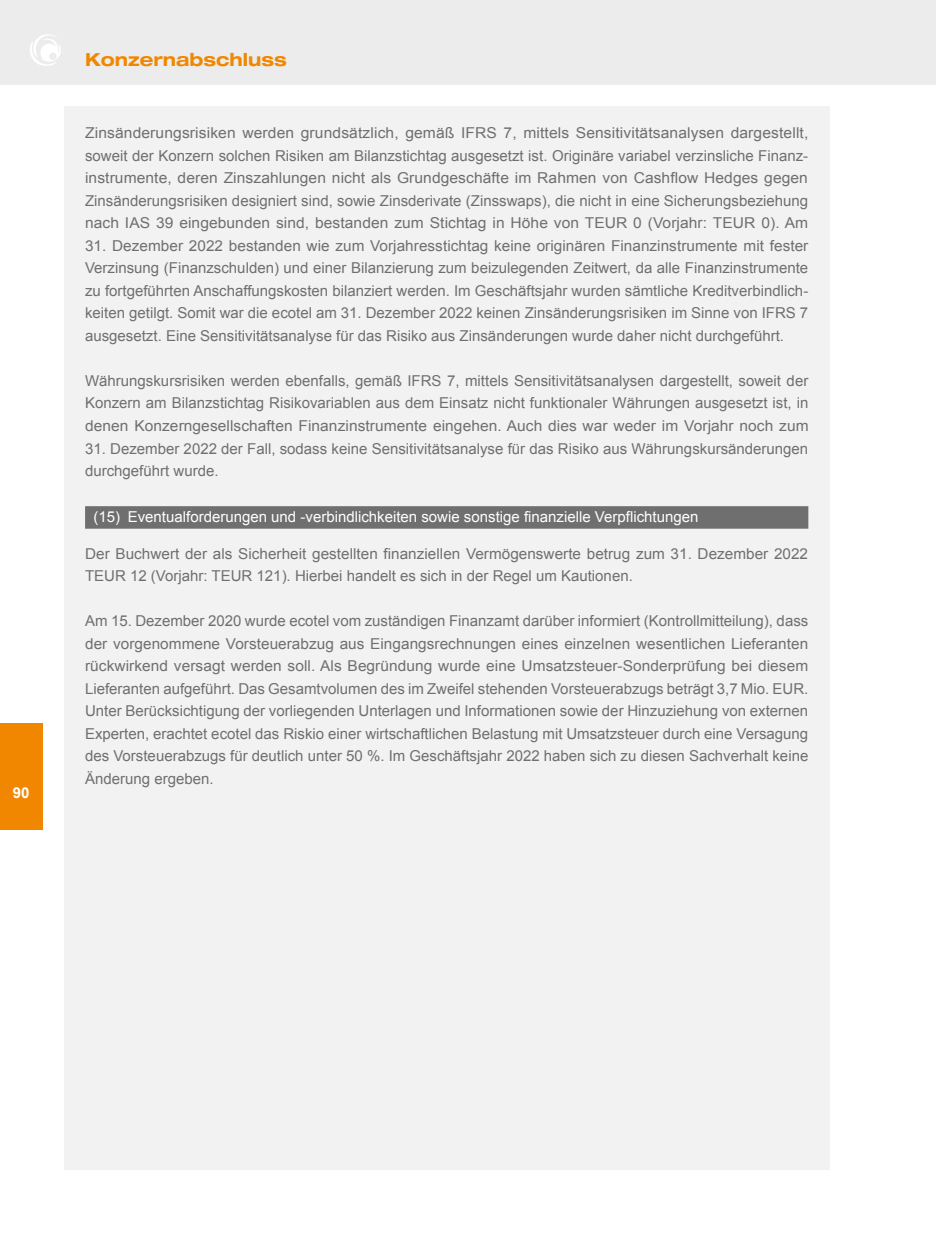
<style>
.page{position:relative;width:936px;height:1234px;background:#fff}
.page>*{position:absolute;margin:0;border:0;box-sizing:border-box;transform-origin:0 0}
.t1{font:700 expanded 18px "Helvetica Neue LT Std";color:#f18700}
.t2{font:15px/22.5px "Arial";color:#706f6f;text-align:justify}
.t3{font:15px/22.5px "Arial";color:#706f6f;text-align:justify;scale:1.04 1}
.t4{font:15px "Arial";color:#fff}
.t5{font:700 15px "Arial";color:#fff}
</style>
<div class="page">
<div style="left:64px;top:106px;width:765px;height:1063px;background:#f2f2f2"></div>
<div style="left:85px;top:506px;width:723px;height:22px;background:#706f6f"></div>
<div style="left:0;top:0;width:935px;height:85px;background:#ececec"></div>
<svg style="left:30px;top:34px;width:31px;height:32px"></svg>
<div style="left:0;top:723px;width:43px;height:106px;background:#f18700"></div>
<p class="t5" style="left:13px;top:782px;width:18px">90</p>
<p class="t1" style="left:85px;top:48px;width:203px">Konzernabschluss</p>
<p class="t3" style="left:85px;top:122px;width:697px">Zinsänderungsrisiken werden grundsätzlich, gemäß IFRS 7, mittels Sensitivitätsanalysen dargestellt, soweit der Konzern solchen Risiken am Bilanzstichtag ausgesetzt ist. Originäre variabel verzinsliche Finanz&shy;instrumente, deren Zinszahlungen nicht als Grundgeschäfte im Rahmen von Cashflow Hedges gegen Zinsänderungsrisiken designiert sind, sowie Zinsderivate (Zinsswaps), die nicht in eine Sicherungsbeziehung nach IAS 39 eingebunden sind, bestanden zum Stichtag in Höhe von TEUR 0 (Vorjahr: TEUR 0). Am</p>
<p class="t2" style="left:85px;top:234px;width:724px">31. Dezember 2022 bestanden wie zum Vorjahresstichtag keine originären Finanzinstrumente mit fester Verzinsung (Finanzschulden) und einer Bilanzierung zum beizulegenden Zeitwert, da alle Finanzinstrumente zu fortgeführten Anschaffungskosten bilanziert werden. Im Geschäftsjahr wurden sämtliche Kreditverbindlich&shy;keiten getilgt. Somit war die ecotel am 31. Dezember 2022 keinen Zinsänderungsrisiken im Sinne von IFRS 7 ausgesetzt. Eine Sensitivitätsanalyse für das Risiko aus Zinsänderungen wurde daher nicht durchgeführt.</p>
<p class="t2" style="left:85px;top:369px;width:725px">Währungskursrisiken werden ebenfalls, gemäß IFRS 7, mittels Sensitivitätsanalysen dargestellt, soweit der Konzern am Bilanzstichtag Risikovariablen aus dem Einsatz nicht funktionaler Währungen ausgesetzt ist, in denen Konzerngesellschaften Finanzinstrumente eingehen. Auch dies war weder im Vorjahr noch zum</p>
<p class="t2" style="left:85px;top:437px;width:724px">31. Dezember 2022 der Fall, sodass keine Sensitivitätsanalyse für das Risiko aus Währungskursänderungen durchgeführt wurde.</p>
<p class="t4" style="left:94px;top:507px;width:606px">(15) Eventualforderungen und -verbindlichkeiten sowie sonstige finanzielle Verpflichtungen</p>
<p class="t2" style="left:85px;top:542px;width:724px">Der Buchwert der als Sicherheit gestellten finanziellen Vermögenswerte betrug zum 31. Dezember 2022<br>TEUR 12 (Vorjahr: TEUR 121). Hierbei handelt es sich in der Regel um Kautionen.</p>
<p class="t2" style="left:85px;top:609px;width:724px">Am 15. Dezember 2020 wurde ecotel vom zuständigen Finanzamt darüber informiert (Kontrollmitteilung), dass der vorgenommene Vorsteuerabzug aus Eingangsrechnungen eines einzelnen wesentlichen Lieferanten rückwirkend versagt werden soll. Als Begründung wurde eine Umsatzsteuer-Sonderprüfung bei diesem Lieferanten aufgeführt. Das Gesamtvolumen des im Zweifel stehenden Vorsteuerabzugs beträgt 3,7 Mio. EUR.<br>Unter Berücksichtigung der vorliegenden Unterlagen und Informationen sowie der Hinzuziehung von externen Experten, erachtet ecotel das Riskio einer wirtschaftlichen Belastung mit Umsatzsteuer durch eine Versagung des Vorsteuerabzugs für deutlich unter 50 %. Im Geschäftsjahr 2022 haben sich zu diesen Sachverhalt keine Änderung ergeben.</p>
</div>
